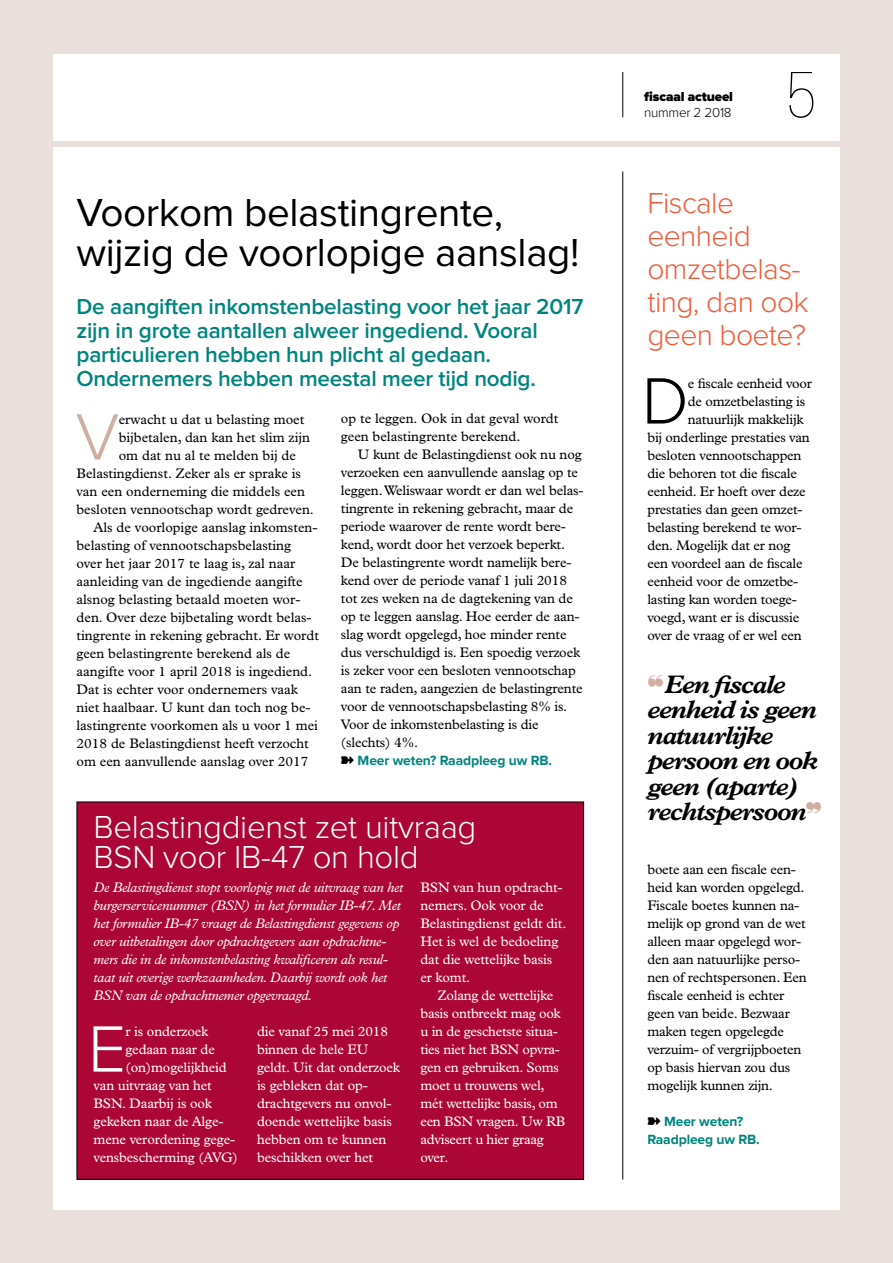
<style>
.page{position:relative;width:893px;height:1263px;background:#e9dfdb}
.page>*{position:absolute;margin:0;border:0;box-sizing:border-box;transform-origin:0 0}
.t1{font:300 67.8px "Proxima Nova";color:#d0afa2}
.t2{font:300 67.8px "Proxima Nova";color:#fff}
.t3{font:300 67.8px "Proxima Nova";color:#000}
.t4{font:100 63px "Glypha LT Std";color:#000}
.t5{font:40.5px/40.5px "Proxima Nova";letter-spacing:-.01em;color:#000}
.t6{font:300 33px/30px "Proxima Nova";letter-spacing:-.01em;color:#fff}
.t7{font:300 30px/33px "Proxima Nova";letter-spacing:-.02em;color:#f15b38}
.t8{font:italic 700 25.5px/25.5px "Plantin Std";letter-spacing:-.05em;color:#000}
.t9{font:600 22.5px/24px "Proxima Nova";letter-spacing:-.01em;color:#00847e}
.t10{font:13.8px/18px "Plantin Std";letter-spacing:-.01em;color:#000}
.t11{font:13.8px/18px "Plantin Std";letter-spacing:-.01em;color:#fff}
.t12{font:italic 13.8px/18px "Plantin Std";letter-spacing:-.02em;color:#fff}
.t13{font:700 13.8px/18px "Proxima Nova";letter-spacing:-.01em;color:#00847e;text-align:center}
.t14{font:900 13.5px/16.5px "Proxima Nova";letter-spacing:-.01em;color:#000}
.s1{font-weight:300}
.s2{color:#d0afa2}
</style>
<div class="page">
<div style="left:53px;top:54px;width:787px;height:1156px;background:#fff"></div>
<div style="left:0;top:141px;width:893px;height:6px;background:#e9dfdb"></div>
<hr style="left:622px;top:72px;width:1px;height:45px;background:#000">
<div style="left:77px;top:802px;width:507px;height:377px;background:#ab0635"></div>
<hr style="left:622px;top:171px;width:1px;height:1008px;background:#000">
<p class="t5" style="left:77px;top:194px;width:504px">Voorkom belastingrente, wijzig de voorlopige aanslag!</p>
<p class="t9" style="left:77px;top:296px;width:508px">De aangiften inkomstenbelasting voor het jaar 2017 zijn in grote aantallen alweer ingediend. Vooral particulieren hebben hun plicht al gedaan.<br>Ondernemers hebben meestal meer tijd nodig.</p>
<p class="t1" style="left:76px;top:406px;width:45px">V</p>
<p class="t10" style="left:119px;top:410px;width:187px">erwacht u dat u belasting moet</p>
<p class="t10" style="left:119px;top:428px;width:193px">bijbetalen, dan kan het slim zijn</p>
<p class="t10" style="left:119px;top:446px;width:179px">om dat nu al te melden bij de</p>
<p class="t10" style="left:77px;top:464px;width:226px">Belastingdienst. Zeker als er sprake is</p>
<p class="t10" style="left:77px;top:482px;width:230px">van een onderneming die middels een</p>
<p class="t10" style="left:77px;top:500px;width:239px">besloten vennootschap wordt gedreven.</p>
<p class="t10" style="left:94px;top:518px;width:226px">Als de voorlopige aanslag inkomsten-</p>
<p class="t10" style="left:77px;top:536px;width:216px">belasting of vennootschapsbelasting</p>
<p class="t10" style="left:77px;top:554px;width:220px">over het jaar 2017 te laag is, zal naar</p>
<p class="t10" style="left:77px;top:572px;width:228px">aanleiding van de ingediende aangifte</p>
<p class="t10" style="left:77px;top:590px;width:225px">alsnog belasting betaald moeten wor-</p>
<p class="t10" style="left:77px;top:608px;width:237px">den. Over deze bijbetaling wordt belas-</p>
<p class="t10" style="left:77px;top:626px;width:244px">tingrente in rekening gebracht. Er wordt</p>
<p class="t10" style="left:77px;top:644px;width:215px">geen belastingrente berekend als de</p>
<p class="t10" style="left:77px;top:662px;width:237px">aangifte voor 1 april 2018 is ingediend.</p>
<p class="t10" style="left:77px;top:680px;width:223px">Dat is echter voor ondernemers vaak</p>
<p class="t10" style="left:77px;top:698px;width:236px">niet haalbaar. U kunt dan toch nog be-</p>
<p class="t10" style="left:77px;top:716px;width:243px">lastingrente voorkomen als u voor 1 mei</p>
<p class="t10" style="left:77px;top:734px;width:234px">2018 de Belastingdienst heeft verzocht</p>
<p class="t10" style="left:77px;top:752px;width:233px">om een aanvullende aanslag over 2017</p>
<p class="t10" style="left:341px;top:410px;width:219px">op te leggen. Ook in dat geval wordt</p>
<p class="t10" style="left:341px;top:428px;width:181px">geen belastingrente berekend.</p>
<p class="t10" style="left:358px;top:446px;width:225px">U kunt de Belastingdienst ook nu nog</p>
<p class="t10" style="left:341px;top:464px;width:239px">verzoeken een aanvullende aanslag op te</p>
<p class="t10" style="left:341px;top:482px;width:244px">leggen. Weliswaar wordt er dan wel belas-</p>
<p class="t10" style="left:341px;top:500px;width:234px">tingrente in rekening gebracht, maar de</p>
<p class="t10" style="left:341px;top:518px;width:227px">periode waarover de rente wordt bere-</p>
<p class="t10" style="left:341px;top:536px;width:226px">kend, wordt door het verzoek beperkt.</p>
<p class="t10" style="left:341px;top:554px;width:232px">De belastingrente wordt namelijk bere-</p>
<p class="t10" style="left:341px;top:572px;width:228px">kend over de periode vanaf 1 juli 2018</p>
<p class="t10" style="left:341px;top:590px;width:233px">tot zes weken na de dagtekening van de</p>
<p class="t10" style="left:341px;top:608px;width:240px">op te leggen aanslag. Hoe eerder de aan-</p>
<p class="t10" style="left:341px;top:626px;width:227px">slag wordt opgelegd, hoe minder rente</p>
<p class="t10" style="left:341px;top:644px;width:241px">dus verschuldigd is. Een spoedig verzoek</p>
<p class="t10" style="left:341px;top:662px;width:236px">is zeker voor een besloten vennootschap</p>
<p class="t10" style="left:341px;top:680px;width:243px">aan te raden, aangezien de belastingrente</p>
<p class="t10" style="left:341px;top:698px;width:228px">voor de vennootschapsbelasting 8% is.</p>
<p class="t10" style="left:341px;top:716px;width:199px">Voor de inkomstenbelasting is die</p>
<p class="t10" style="left:341px;top:734px;width:79px">(slechts) 4%.</p>
<p class="t13" style="left:358px;top:752px;width:196px">Meer weten? Raadpleeg uw RB.</p>
<p class="t6" style="left:94px;top:814px;width:384px">Belastingdienst zet uitvraag<br>BSN voor IB-47 on hold</p>
<p class="t12" style="left:94px;top:878px;width:311px">De Belastingdienst stopt voorlopig met de uitvraag van het burgerservicenummer (BSN) in het formulier IB-47. Met het formulier IB-47 vraagt de Belastingdienst gegevens op over uitbetalingen door opdrachtgevers aan opdrachtne&shy;mers die in de inkomstenbelasting kwalificeren als resul&shy;taat uit overige werkzaamheden. Daarbij wordt ook het BSN van de opdrachtnemer opgevraagd.</p>
<p class="t2" style="left:88px;top:1018px;width:40px">E</p>
<p class="t11" style="left:125px;top:1022px;width:84px">r is onderzoek</p>
<p class="t11" style="left:420px;top:878px;width:144px">BSN van hun opdracht-</p>
<p class="t11" style="left:420px;top:896px;width:125px">nemers. Ook voor de</p>
<p class="t11" style="left:420px;top:914px;width:147px">Belastingdienst geldt dit.</p>
<p class="t11" style="left:420px;top:932px;width:139px">Het is wel de bedoeling</p>
<p class="t11" style="left:420px;top:950px;width:133px">dat die wettelijke basis</p>
<p class="t11" style="left:420px;top:968px;width:51px">er komt.</p>
<p class="t11" style="left:437px;top:986px;width:117px">Zolang de wettelijke</p>
<p class="t11" style="left:420px;top:1004px;width:142px">basis ontbreekt mag ook</p>
<p class="t11" style="left:420px;top:1022px;width:139px">u in de geschetste situa-</p>
<p class="t11" style="left:420px;top:1040px;width:141px">ties niet het BSN opvra-</p>
<p class="t11" style="left:420px;top:1058px;width:140px">gen en gebruiken. Soms</p>
<p class="t11" style="left:420px;top:1076px;width:126px">moet u trouwens wel,</p>
<p class="t11" style="left:420px;top:1094px;width:139px">mét wettelijke basis, om</p>
<p class="t11" style="left:420px;top:1112px;width:146px">een BSN vragen. Uw RB</p>
<p class="t11" style="left:420px;top:1130px;width:125px">adviseert u hier graag</p>
<p class="t11" style="left:420px;top:1148px;width:30px">over.</p>
<p class="t11" style="left:257px;top:1022px;width:144px">die vanaf 25 mei 2018 binnen de hele EU geldt. Uit dat onderzoek is gebleken dat op&shy;drachtgevers nu onvol&shy;doende wettelijke basis hebben om te kunnen beschikken over het</p>
<p class="t11" style="left:125px;top:1040px;width:91px">gedaan naar de</p>
<p class="t11" style="left:125px;top:1058px;width:103px">(on)mogelijkheid</p>
<p class="t11" style="left:94px;top:1076px;width:120px">van uitvraag van het</p>
<p class="t11" style="left:94px;top:1094px;width:120px">BSN. Daarbij is ook</p>
<p class="t11" style="left:94px;top:1112px;width:131px">gekeken naar de Alge-</p>
<p class="t11" style="left:94px;top:1130px;width:143px">mene verordening gege-</p>
<p class="t11" style="left:94px;top:1148px;width:146px">vensbescherming (AVG)</p>
<p class="t14" style="left:644px;top:89px;width:90px">fiscaal actueel <span class="s1">nummer 2 2018</span></p>
<p class="t4" style="left:785px;top:58px;width:33px">5</p>
<p class="t7" style="left:647px;top:188px;width:163px">Fiscale eenheid omzetbelas&shy;ting, dan ook geen boete?</p>
<p class="t3" style="left:642px;top:370px;width:48px">D</p>
<p class="t10" style="left:688px;top:374px;width:126px">e fiscale eenheid voor</p>
<p class="t10" style="left:688px;top:392px;width:119px">de omzetbelasting is</p>
<p class="t10" style="left:688px;top:410px;width:117px">natuurlijk makkelijk</p>
<p class="t10" style="left:647px;top:428px;width:164px">bij onderlinge prestaties van</p>
<p class="t10" style="left:647px;top:446px;width:156px">besloten vennootschappen</p>
<p class="t10" style="left:647px;top:464px;width:151px">die behoren tot die fiscale</p>
<p class="t10" style="left:647px;top:482px;width:160px">eenheid. Er hoeft over deze</p>
<p class="t10" style="left:647px;top:500px;width:157px">prestaties dan geen omzet-</p>
<p class="t10" style="left:647px;top:518px;width:156px">belasting berekend te wor-</p>
<p class="t10" style="left:647px;top:536px;width:144px">den. Mogelijk dat er nog</p>
<p class="t10" style="left:647px;top:554px;width:157px">een voordeel aan de fiscale</p>
<p class="t10" style="left:647px;top:572px;width:152px">eenheid voor de omzetbe-</p>
<p class="t10" style="left:647px;top:590px;width:151px">lasting kan worden toege-</p>
<p class="t10" style="left:647px;top:608px;width:153px">voegd, want er is discussie</p>
<p class="t10" style="left:647px;top:626px;width:156px">over de vraag of er wel een</p>
<p class="t8" style="left:647px;top:671px;width:172px"><span class="s2">❝</span>Een fiscale eenheid is geen natuurlijke persoon en ook geen (aparte) rechtspersoon</p>
<p class="t10" style="left:647px;top:860px;width:161px">boete aan een fiscale een&shy;heid kan worden opgelegd.<br>Fiscale boetes kunnen na&shy;melijk op grond van de wet alleen maar opgelegd wor&shy;den aan natuurlijke perso&shy;nen of rechtspersonen. Een fiscale eenheid is echter geen van beide. Bezwaar maken tegen opgelegde verzuim- of vergrijpboeten op basis hiervan zou dus mogelijk kunnen zijn.</p>
<p class="t13" style="left:647px;top:1112px;width:114px">Meer weten?<br>Raadpleeg uw RB.</p>
</div>
